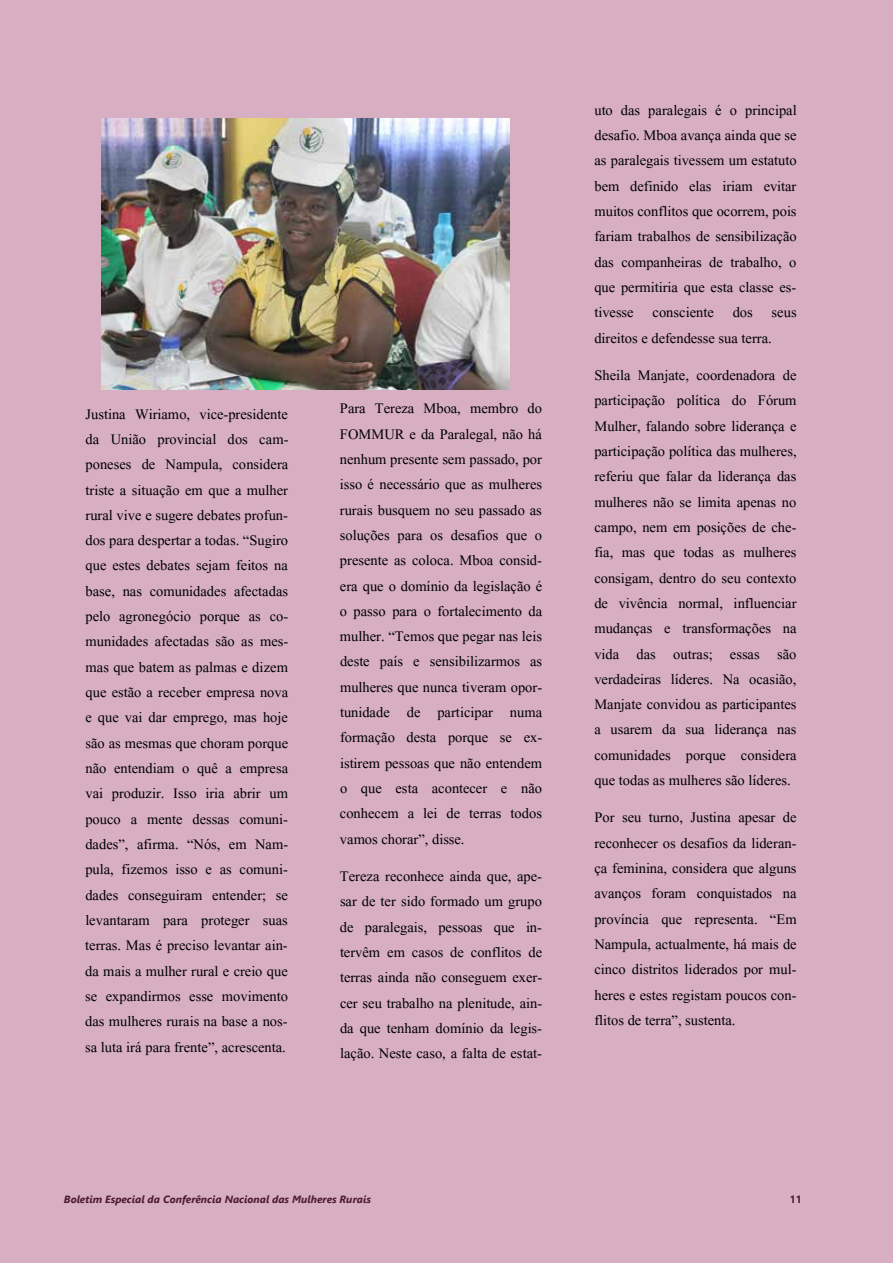
<style>
.page{position:relative;width:893px;height:1263px;background:#d7aec2}
.page>*{position:absolute;margin:0;border:0;box-sizing:border-box;transform-origin:0 0}
.t1{font:18px/25.3px "Aparajita";color:#000;text-align:justify}
.t2{font:italic 700 10.5px "Segoe UI";color:#4d1933}
.t3{font:700 10.5px "Segoe UI";color:#4d1933}
</style>
<div class="page">
<img style="left:102px;top:118px;width:408px;height:272px">
<p class="t1" style="left:85px;top:403px;width:205px">Justina Wiriamo, vice-presidente da União provincial dos cam&shy;poneses de Nampula, considera triste a situação em que a mulher rural vive e sugere debates profun&shy;dos para despertar a todas. “Sugiro que estes debates sejam feitos na base, nas comunidades afectadas pelo agronegócio porque as co&shy;munidades afectadas são as mes&shy;mas que batem as palmas e dizem que estão a receber empresa nova e que vai dar emprego, mas hoje são as mesmas que choram porque não entendiam o quê a empresa vai produzir. Isso iria abrir um pouco a mente dessas comuni&shy;dades”, afirma. “Nós, em Nam&shy;pula, fizemos isso e as comuni&shy;dades conseguiram entender; se levantaram para proteger suas terras. Mas é preciso levantar ain&shy;da mais a mulher rural e creio que se expandirmos esse movimento das mulheres rurais na base a nos&shy;sa luta irá para frente”, acrescenta.</p>
<p class="t1" style="left:340px;top:398px;width:204px">Para Tereza Mboa, membro do FOMMUR e da Paralegal, não há nenhum presente sem passado, por isso é necessário que as mulheres rurais busquem no seu passado as soluções para os desafios que o presente as coloca. Mboa consid&shy;era que o domínio da legislação é o passo para o fortalecimento da mulher. “Temos que pegar nas leis deste país e sensibilizarmos as mulheres que nunca tiveram opor&shy;tunidade de participar numa formação desta porque se ex&shy;istirem pessoas que não entendem o que esta acontecer e não conhecem a lei de terras todos vamos chorar”, disse.</p>
<p class="t1" style="left:340px;top:865px;width:204px">Tereza reconhece ainda que, ape&shy;sar de ter sido formado um grupo de paralegais, pessoas que in&shy;tervêm em casos de conflitos de terras ainda não conseguem exer&shy;cer seu trabalho na plenitude, ain&shy;da que tenham domínio da legis&shy;lação. Neste caso, a falta de estat-</p>
<p class="t1" style="left:594px;top:99px;width:204px">uto das paralegais é o principal desafio. Mboa avança ainda que se as paralegais tivessem um estatuto bem definido elas iriam evitar muitos conflitos que ocorrem, pois fariam trabalhos de sensibilização das companheiras de trabalho, o que permitiria que esta classe es&shy;tivesse consciente dos seus direitos e defendesse sua terra.</p>
<p class="t1" style="left:594px;top:364px;width:204px">Sheila Manjate, coordenadora de participação política do Fórum Mulher, falando sobre liderança e participação política das mulheres, referiu que falar da liderança das mulheres não se limita apenas no campo, nem em posições de che&shy;fia, mas que todas as mulheres consigam, dentro do seu contexto de vivência normal, influenciar mudanças e transformações na vida das outras; essas são verdadeiras líderes. Na ocasião, Manjate convidou as participantes a usarem da sua liderança nas comunidades porque considera que todas as mulheres são líderes.</p>
<p class="t1" style="left:594px;top:807px;width:204px">Por seu turno, Justina apesar de reconhecer os desafios da lideran&shy;ça feminina, considera que alguns avanços foram conquistados na província que representa. “Em Nampula, actualmente, há mais de cinco distritos liderados por mul&shy;heres e estes registam poucos con&shy;flitos de terra”, sustenta.</p>
<p class="t2" style="left:64px;top:1189px;width:309px">Boletim Especial da Conferência Nacional das Mulheres Rurais</p>
<p class="t3" style="left:790px;top:1189px;width:13px">11</p>
</div>
